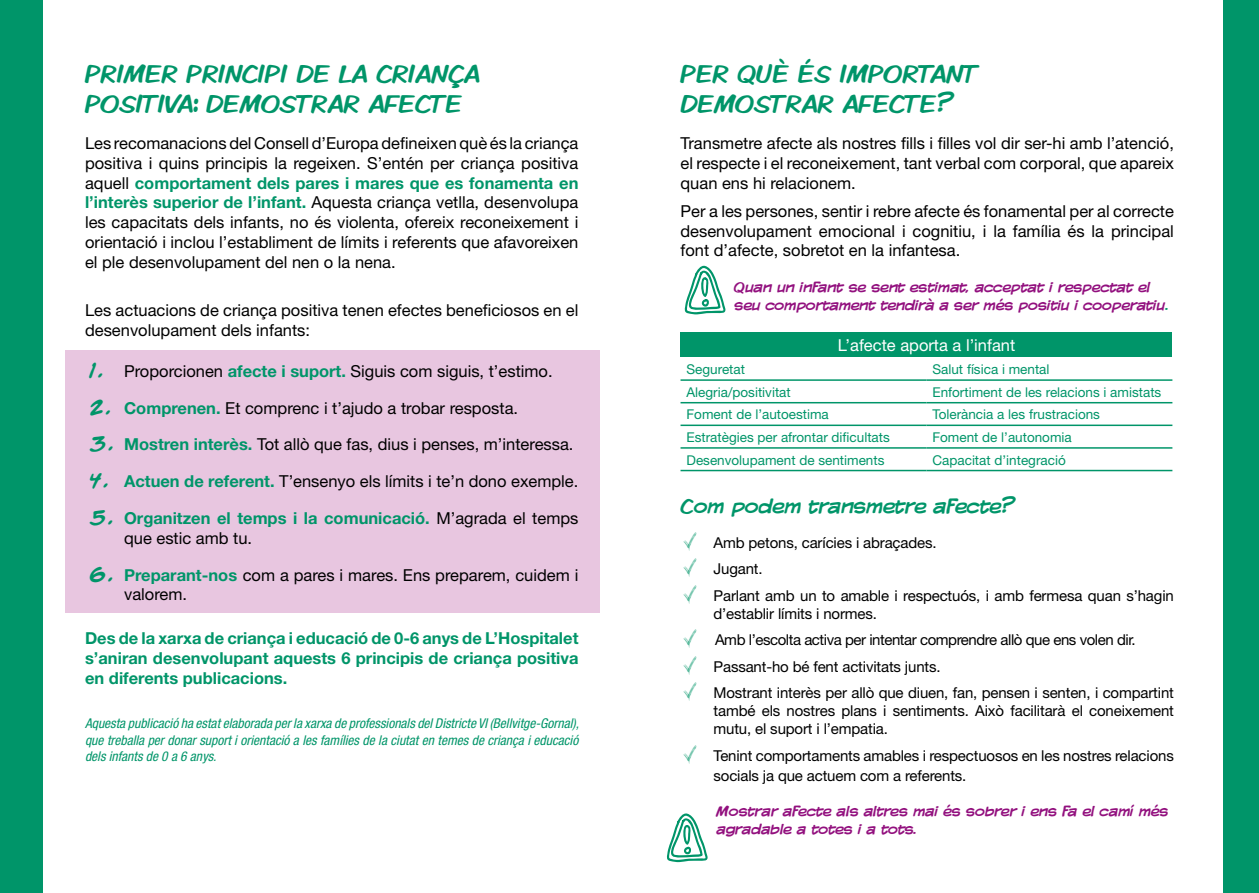
<style>
.page{position:relative;width:1259px;height:893px;background:#fff}
.page>*{position:absolute;margin:0;border:0;box-sizing:border-box;transform-origin:0 0}
.t1{font:25.5px/30.6px "Komika Display";color:#009569}
.t2{font:21px "Komika Display";color:#009569}
.t3{font:16.5px/19.8px "Helvetica Neue LT";color:#000;text-align:justify}
.t4{font:700 16.5px/19.8px "Helvetica Neue LT";color:#009569}
.t5{font:16.5px "Helvetica Neue LT";color:#fff}
.t6{font:15px/26.5px "Helvetica Neue LT";letter-spacing:-.01em;color:#000}
.t7{font:15px/18px "Komika Display";color:#92107e}
.t8{font:13.5px "Helvetica Neue LT";color:#009569}
.t9{font:italic condensed 13.5px/16.2px "Helvetica Neue LT";color:#009569;text-align:justify}
.s1{font-weight:700;color:#009569}
.s2{font-family:"ACME Secret Agent";font-weight:700;color:#009569}
.s3{font-family:"ACME Secret Agent"}
.s4{font-weight:400;color:#000}
.s5{color:#009569}
</style>
<div class="page">
<div style="left:65px;top:351px;width:535px;height:262px;background:#e8c6e0"></div>
<div style="left:680px;top:332px;width:492px;height:25px;background:#009569"></div>
<hr style="left:680px;top:379px;width:246px;height:2px;background:#009569">
<hr style="left:926px;top:379px;width:246px;height:2px;background:#009569">
<hr style="left:680px;top:402px;width:246px;height:1px;background:#009569">
<hr style="left:926px;top:402px;width:246px;height:1px;background:#009569">
<hr style="left:680px;top:425px;width:246px;height:1px;background:#009569">
<hr style="left:926px;top:425px;width:246px;height:1px;background:#009569">
<hr style="left:680px;top:447px;width:246px;height:2px;background:#009569">
<hr style="left:926px;top:447px;width:246px;height:2px;background:#009569">
<hr style="left:680px;top:470px;width:246px;height:1px;background:#009569">
<hr style="left:926px;top:470px;width:246px;height:1px;background:#009569">
<svg style="left:684px;top:265px;width:42px;height:50px"></svg>
<svg style="left:667px;top:813px;width:41px;height:49px"></svg>
<div style="left:1224px;top:0;width:35px;height:893px;background:#009569"></div>
<div style="left:0;top:0;width:42px;height:893px;background:#009569"></div>
<h1 class="t1" style="left:85px;top:57px;width:396px">PRIMER PRINCIPI DE LA CRIANÇA<br>POSITIVA: DEMOSTRAR AFECTE</h1>
<p class="t3" style="left:85px;top:133px;width:495px">Les recomanacions del Consell d’Europa defineixen què és la criança positiva i quins principis la regeixen. S’entén per criança positiva aquell <span class="s1">comportament dels pares i mares que es fonamenta en l’interès superior de l’infant.</span> Aquesta criança vetlla, desenvolupa les capacitats dels infants, no és violenta, ofereix reconeixement i orientació i inclou l’establiment de límits i referents que afavoreixen el ple desenvolupament del nen o la nena.</p>
<p class="t3" style="left:85px;top:300px;width:495px">Les actuacions de criança positiva tenen efectes beneficiosos en el desenvolupament dels infants:</p>
<p class="t3" style="left:90px;top:361px;width:464px"><span class="s2">1.</span> Proporcionen <span class="s1">afecte i suport.</span> Siguis com siguis, t’estimo.</p>
<p class="t3" style="left:90px;top:398px;width:430px"><span class="s2">2.</span> <span class="s1">Comprenen.</span> Et comprenc i t’ajudo a trobar resposta.</p>
<p class="t3" style="left:90px;top:434px;width:485px"><span class="s2">3.</span> <span class="s1">Mostren interès.</span> Tot allò que fas, dius i penses, m’interessa.</p>
<p class="t3" style="left:90px;top:471px;width:490px"><span class="s2">4.</span> <span class="s1">Actuen de referent.</span> T’ensenyo els límits i te’n dono exemple.</p>
<p class="t4" style="left:124px;top:508px;width:456px;text-indent:-35px"><span class="s3">5.</span> Organitzen el temps i la comunicació. <span class="s4">M’agrada el temps que estic amb tu.</span></p>
<p class="t3" style="left:124px;top:565px;width:456px;text-indent:-35px"><span class="s2">6.</span> <span class="s1">Preparant-nos</span> com a pares i mares. Ens preparem, cuidem i valorem.</p>
<p class="t4" style="left:85px;top:628px;width:495px;text-align:justify">Des de la xarxa de criança i educació de 0-6 anys de L’Hospitalet s’aniran desenvolupant aquests 6 principis de criança positiva en diferents publicacions.</p>
<p class="t9" style="left:85px;top:715px;width:495px">Aquesta publicació ha estat elaborada per la xarxa de professionals del Districte VI (Bellvitge-Gornal), que treballa per donar suport i orientació a les famílies de la ciutat en temes de criança i educació dels infants de 0 a 6 anys.</p>
<h1 class="t1" style="left:680px;top:57px;width:299px">PER QUÈ ÉS IMPORTANT<br>DEMOSTRAR AFECTE?</h1>
<p class="t3" style="left:680px;top:133px;width:495px">Transmetre afecte als nostres fills i filles vol dir ser-hi amb l’atenció, el respecte i el reconeixement, tant verbal com corporal, que apareix quan ens hi relacionem.</p>
<p class="t3" style="left:680px;top:201px;width:495px">Per a les persones, sentir i rebre afecte és fonamental per al correcte desenvolupament emocional i cognitiu, i la família és la principal font d’afecte, sobretot en la infantesa.</p>
<p class="t7" style="left:734px;top:277px;width:435px">Quan un infant se sent estimat, acceptat i respectat el seu comportament tendirà a ser més positiu i cooperatiu<span class="s5">.</span></p>
<p class="t5" style="left:837px;top:336px;width:179px">L’afecte aporta a l’infant</p>
<p class="t8" style="left:686px;top:361px;width:60px">Seguretat</p>
<p class="t8" style="left:932px;top:361px;width:119px">Salut física i mental</p>
<p class="t8" style="left:686px;top:384px;width:106px">Alegria/positivitat</p>
<p class="t8" style="left:932px;top:384px;width:230px">Enfortiment de les relacions i amistats</p>
<p class="t8" style="left:686px;top:406px;width:144px">Foment de l’autoestima</p>
<p class="t8" style="left:932px;top:406px;width:169px">Tolerància a les frustracions</p>
<p class="t8" style="left:686px;top:429px;width:205px">Estratègies per afrontar dificultats</p>
<p class="t8" style="left:932px;top:429px;width:141px">Foment de l’autonomia</p>
<p class="t8" style="left:686px;top:452px;width:199px">Desenvolupament de sentiments</p>
<p class="t8" style="left:932px;top:452px;width:135px">Capacitat d’integració</p>
<p class="t2" style="left:680px;top:493px;width:337px">Com podem transmetre afecte?</p>
<p class="t6" style="left:713px;top:529px;width:462px">Amb petons, carícies i abraçades.<br>Jugant.<br>Parlant amb un to amable i respectuós, i amb fermesa quan s’hagin</p>
<p class="t6" style="left:713px;top:600px;width:462px">d’establir límits i normes.<br>Amb l’escolta activa per intentar comprendre allò que ens volen dir.<br>Passant-ho bé fent activitats junts.<br>Mostrant interès per allò que diuen, fan, pensen i senten, i compartint</p>
<p class="t6" style="left:713px;top:702px;width:462px;line-height:18px">també els nostres plans i sentiments. Això facilitarà el coneixement mutu, el suport i l’empatia.</p>
<p class="t6" style="left:713px;top:745px;width:462px;line-height:19.8px">Tenint comportaments amables i respectuosos en les nostres relacions socials ja que actuem com a referents.</p>
<p class="t7" style="left:716px;top:801px;width:453px">Mostrar afecte als altres mai és sobrer i ens fa el camí més agradable a totes i a tots.</p>
</div>
